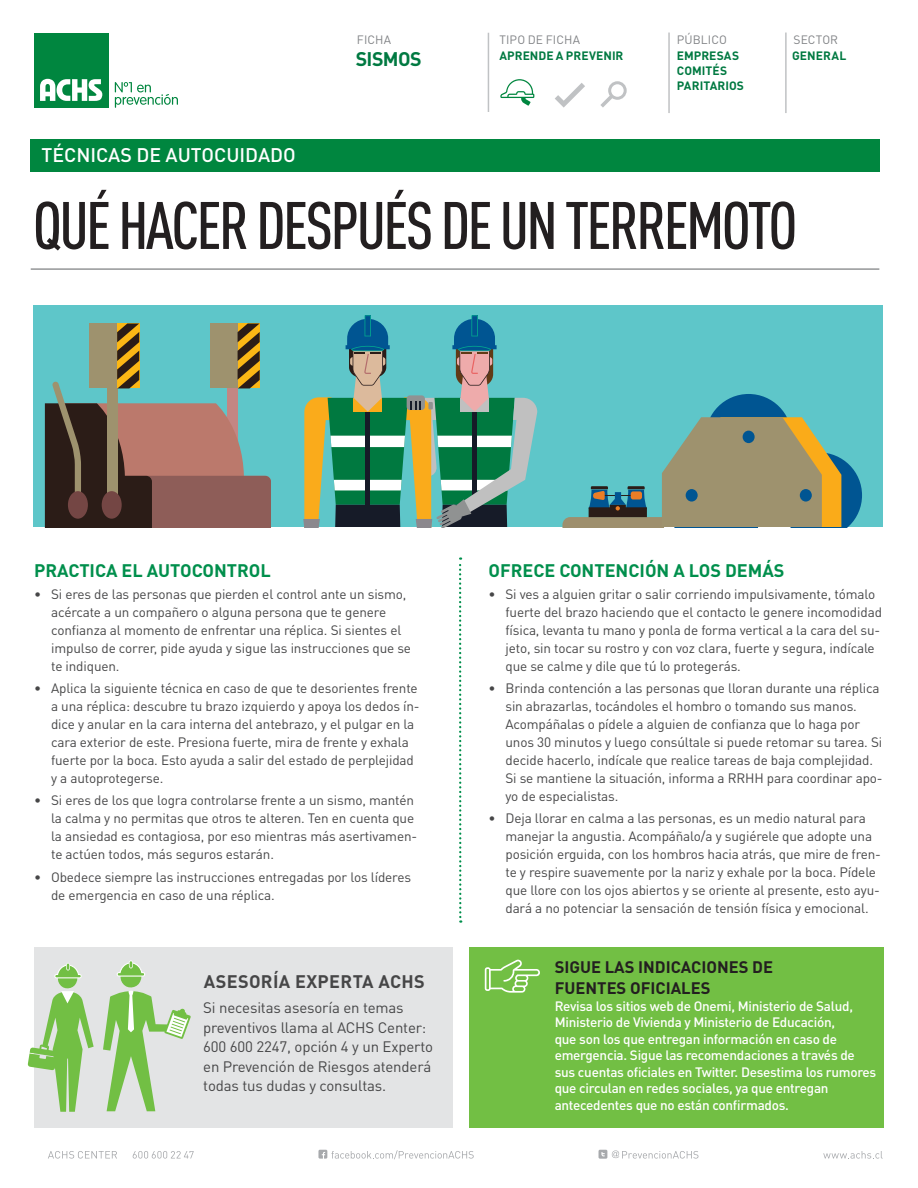
<style>
.page{position:relative;width:918px;height:1188px;background:#fff}
.page>*{position:absolute;margin:0;border:0;box-sizing:border-box;transform-origin:0 0}
.t1{font:500 66px "DIN Cond";letter-spacing:-.04em;color:#231f20}
.t2{font:500 19.5px "DIN Pro";color:#fff}
.t3{font:700 19.5px "DIN Pro";letter-spacing:-.03em;color:#007941}
.t4{font:700 18px "DIN Pro";color:#008f4c}
.t5{font:700 18px "DIN Pro";letter-spacing:.02em;color:#464647}
.t6{font:700 16.5px/21px "DIN Pro";color:#231f20}
.t7{font:15px/19.5px "DIN Pro";letter-spacing:-.01em;color:#464647}
.t8{font:13.5px/18px "DIN Pro";letter-spacing:-.01em;color:#464647}
.t9{font:500 13.5px/16.5px "DIN Pro";letter-spacing:-.02em;color:#fff}
.t10{font:700 12px/15px "DIN Pro";letter-spacing:.005em;color:#007941}
.t11{font:12px "DIN Pro";letter-spacing:.005em;color:#808285}
</style>
<div class="page">
<div style="left:34px;top:33px;width:74px;height:74px;background:#00863f"></div>
<svg style="left:40px;top:79px;width:62px;height:22px"></svg>
<svg style="left:115px;top:82px;width:63px;height:26px"></svg>
<div style="left:30px;top:139px;width:850px;height:33px;background:#00863f"></div>
<hr style="left:488px;top:33px;width:1px;height:79px;background:#c0c2c4">
<hr style="left:668px;top:33px;width:2px;height:80px;background:#c0c2c4">
<hr style="left:785px;top:33px;width:2px;height:80px;background:#c0c2c4">
<svg style="left:500px;top:79px;width:34px;height:27px"></svg>
<svg style="left:555px;top:83px;width:30px;height:25px"></svg>
<svg style="left:600px;top:81px;width:27px;height:27px"></svg>
<hr style="left:31px;top:268px;width:848px;height:2px;background:#949698">
<svg style="left:48px;top:1151px;width:69px;height:8px"></svg>
<svg style="left:133px;top:1151px;width:61px;height:8px"></svg>
<svg style="left:823px;top:1151px;width:60px;height:8px"></svg>
<svg style="left:318px;top:1150px;width:156px;height:9px"></svg>
<svg style="left:599px;top:1150px;width:99px;height:9px"></svg>
<div style="left:33px;top:306px;width:850px;height:221px;background:#5ec6c9"></div>
<svg style="left:303px;top:315px;width:234px;height:212px"></svg>
<div style="left:706px;top:394px;width:86px;height:86px;background:#005592;border-radius:50%"></div>
<svg style="left:562px;top:417px;width:300px;height:110px"></svg>
<div style="left:743px;top:431px;width:12px;height:12px;background:#005592;border-radius:50%"></div>
<div style="left:800px;top:489px;width:12px;height:13px;background:#005592;border-radius:50%"></div>
<div style="left:686px;top:489px;width:12px;height:13px;background:#005592;border-radius:50%"></div>
<svg style="left:45px;top:324px;width:226px;height:203px"></svg>
<div style="left:470px;top:947px;width:414px;height:180px;background:#72bf44"></div>
<div style="left:34px;top:947px;width:419px;height:180px;background:#e3e4e5"></div>
<svg style="left:28px;top:963px;width:66px;height:149px"></svg>
<svg style="left:103px;top:960px;width:88px;height:151px"></svg>
<svg style="left:485px;top:960px;width:55px;height:33px"></svg>
<svg style="left:459px;top:557px;width:2px;height:366px"></svg>
<p class="t11" style="left:357px;top:31px;width:36px">ficha</p>
<p class="t11" style="left:499px;top:31px;width:82px">tipo de ficha</p>
<p class="t11" style="left:677px;top:31px;width:38px">PÚBLICO</p>
<p class="t11" style="left:794px;top:31px;width:46px">sector</p>
<p class="t10" style="left:677px;top:47px;width:69px">EMPRESAS<br>COMITÉS<br>PARITARIOS</p>
<h2 class="t3" style="left:356px;top:45px;width:67px">SISMOS</h2>
<p class="t10" style="left:499px;top:47px;width:126px">APRENDE A PREVENIR</p>
<p class="t10" style="left:792px;top:47px;width:56px">GENERAL</p>
<h2 class="t2" style="left:41px;top:142px;width:256px">Técnicas de autocuidado</h2>
<h1 class="t1" style="left:33px;top:186px;width:766px">QUÉ HACER DESPUÉS DE UN TERREMOTO</h1>
<h3 class="t4" style="left:34px;top:558px;width:238px">PRACTICA EL AUTOCONTROL</h3>
<p class="t8" style="left:51px;top:585px;width:362px;text-indent:-17px">• Si eres de las personas que pierden el control ante un sismo, acércate a un compañero o alguna persona que te genere confianza al momento de enfrentar una réplica. Si sientes el impulso de correr, pide ayuda y sigue las instrucciones que se te indiquen.</p>
<p class="t8" style="left:51px;top:679px;width:370px;text-indent:-17px">• Aplica la siguiente técnica en caso de que te desorientes frente a una réplica: descubre tu brazo izquierdo y apoya los dedos ín&shy;dice y anular en la cara interna del antebrazo, y el pulgar en la cara exterior de este. Presiona fuerte, mira de frente y exhala fuerte por la boca. Esto ayuda a salir del estado de perplejidad y a autoprotegerse.</p>
<p class="t8" style="left:51px;top:791px;width:368px;text-indent:-17px">• Si eres de los que logra controlarse frente a un sismo, mantén la calma y no permitas que otros te alteren. Ten en cuenta que la ansiedad es contagiosa, por eso mientras más asertivamen&shy;te actúen todos, más seguros estarán.</p>
<p class="t8" style="left:51px;top:867px;width:361px;text-indent:-17px">• Obedece siempre las instrucciones entregadas por los líderes de emergencia en caso de una réplica.</p>
<h3 class="t5" style="left:204px;top:969px;width:126px">ASESORÍA EXPERTA</h3>
<h3 class="t5" style="left:378px;top:969px;width:47px">ACHS</h3>
<p class="t7" style="left:203px;top:997px;width:231px">Si necesitas asesoría en temas preventivos llama al ACHS Center:<br>600 600 2247, opción 4 y un Experto en Prevención de Riesgos atenderá todas tus dudas y consultas.</p>
<h3 class="t4" style="left:489px;top:558px;width:297px">OFRECE CONTENCIÓN A LOS DEMÁS</h3>
<p class="t8" style="left:505px;top:585px;width:378px;text-indent:-17px">• Si ves a alguien gritar o salir corriendo impulsivamente, tómalo fuerte del brazo haciendo que el contacto le genere incomodidad física, levanta tu mano y ponla de forma vertical a la cara del su&shy;jeto, sin tocar su rostro y con voz clara, fuerte y segura, indícale que se calme y dile que tú lo protegerás.</p>
<p class="t8" style="left:505px;top:679px;width:379px;text-indent:-17px">• Brinda contención a las personas que lloran durante una réplica sin abrazarlas, tocándoles el hombro o tomando sus manos.<br>Acompáñalas o pídele a alguien de confianza que lo haga por unos 30 minutos y luego consúltale si puede retomar su tarea. Si decide hacerlo, indícale que realice tareas de baja complejidad.<br>Si se mantiene la situación, informa a RRHH para coordinar apo&shy;yo de especialistas.</p>
<p class="t8" style="left:505px;top:809px;width:377px;text-indent:-17px">• Deja llorar en calma a las personas, es un medio natural para manejar la angustia. Acompáñalo/a y sugiérele que adopte una posición erguida, con los hombros hacia atrás, que mire de fren&shy;te y respire suavemente por la nariz y exhale por la boca. Pídele que llore con los ojos abiertos y se oriente al presente, esto ayu&shy;dará a no potenciar la sensación de tensión física y emocional.</p>
<p class="t6" style="left:555px;top:956px;width:220px">SIGUE LAS INDICACIONES DE<br>FUENTES OFICIALES</p>
<p class="t9" style="left:555px;top:997px;width:323px">Revisa los sitios web de Onemi, Ministerio de Salud, Ministerio de Vivienda y Ministerio de Educación,<br>que son los que entregan información en caso de emergencia. Sigue las recomendaciones a través de sus cuentas oficiales en Twitter. Desestima los rumores que circulan en redes sociales, ya que entregan antecedentes que no están confirmados.</p>
</div>
